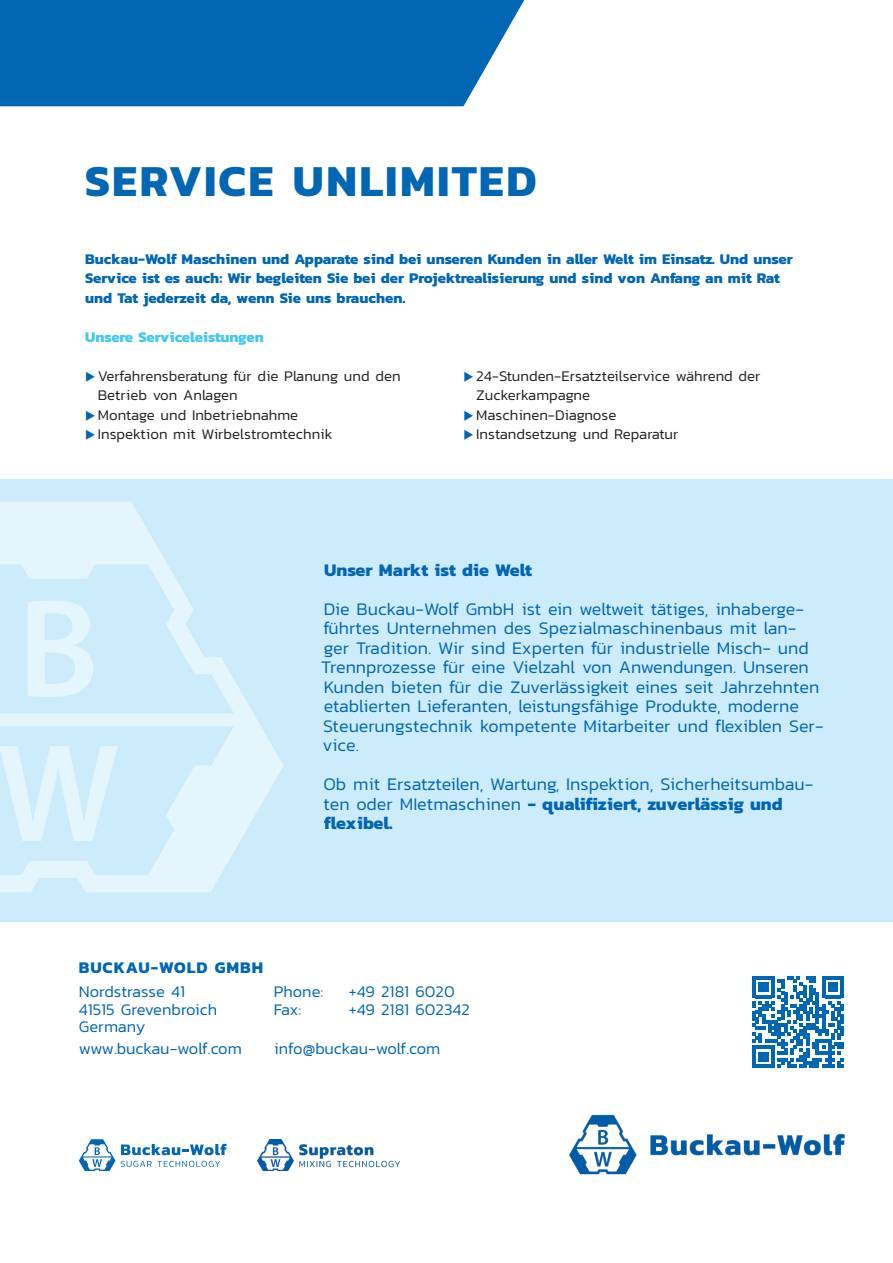
<style>
.page{position:relative;width:893px;height:1263px;background:#fff}
.page>*{position:absolute;margin:0;border:0;box-sizing:border-box;transform-origin:0 0}
.Headline{font:700 45px "Kanit";letter-spacing:.05em;color:#0166b3}
.Teasertext{font:300 18px/19.5px "Kanit";color:#0166b3}
.Teasertext-2{font:700 18px "Kanit";color:#0166b3}
.Teasertext-3{font:300 16.5px "Kanit";color:#0166b3}
.Teasertext-4{font:300 16.5px "Kanit";letter-spacing:-.03em;color:#0166b3}
.Kastenhead{font:700 16.5px "Kanit";letter-spacing:.055em;color:#0166b3}
.t1{font:300 15px/19.5px "Kanit";color:#231f20}
.Teasertext-5{font:700 15px/19.5px "Kanit";color:#0166b3}
.Fliesstext{font:700 15px "Kanit";color:#40c7f4}
.s1{font-weight:700}
</style>
<div class="page">
<svg style="left:753px;top:976px;width:91px;height:91px"></svg>
<div style="left:0;top:0;width:525px;height:106px;background:#0166b3"></div>
<svg style="left:121px;top:1144px;width:106px;height:11px"></svg>
<svg style="left:121px;top:1161px;width:99px;height:6px"></svg>
<svg style="left:79px;top:1139px;width:36px;height:32px"></svg>
<img style="left:258px;top:1139px;width:142px;height:32px">
<div style="left:0;top:479px;width:893px;height:442px;background:#ccecfb"></div>
<img style="left:0;top:502px;width:330px;height:420px">
<img style="left:569px;top:1114px;width:276px;height:61px">
<div style="left:373px;top:1141px;width:8px;height:7px;background:#fff;border-radius:50%"></div>
<p class="Headline" style="left:85px;top:145px;width:453px">SERVICE UNLIMITED</p>
<p class="Teasertext-5" style="left:85px;top:249px;width:709px">Buckau-Wolf Maschinen und Apparate sind bei unseren Kunden in aller Welt im Einsatz. Und unser<br>Service ist es auch: Wir begleiten Sie bei der Projektrealisierung und sind von Anfang an mit Rat und Tat jederzeit da, wenn Sie uns brauchen.</p>
<p class="Fliesstext" style="left:85px;top:325px;width:180px">Unsere Serviceleistungen</p>
<p class="t1" style="left:98px;top:366px;width:304px">Verfahrensberatung für die Planung und den<br>Betrieb von Anlagen</p>
<p class="t1" style="left:98px;top:405px;width:202px">Montage und Inbetriebnahme</p>
<p class="t1" style="left:98px;top:424px;width:236px">Inspektion mit Wirbelstromtechnik</p>
<p class="t1" style="left:476px;top:366px;width:286px">24-Stunden-Ersatzteilservice während der<br>Zuckerkampagne</p>
<p class="t1" style="left:476px;top:405px;width:142px">Maschinen-Diagnose</p>
<p class="t1" style="left:476px;top:424px;width:204px">Instandsetzung und Reparatur</p>
<p class="Teasertext-2" style="left:324px;top:556px;width:209px">Unser Markt ist die Welt</p>
<p class="Teasertext" style="left:321px;top:599px;width:504px">Die Buckau-Wolf GmbH ist ein weltweit tätiges, inhaberge&shy;führtes Unternehmen des Spezialmaschinenbaus mit lan&shy;ger Tradition. Wir sind Experten für industrielle Misch- und Trennprozesse für eine Vielzahl von Anwendungen. Unseren Kunden bieten für die Zuverlässigkeit eines seit Jahrzehnten etablierten Lieferanten, leistungsfähige Produkte, moderne Steuerungstechnik kompetente Mitarbeiter und flexiblen Ser&shy;vice.</p>
<p class="Teasertext" style="left:323px;top:774px;width:492px">Ob mit Ersatzteilen, Wartung, Inspektion, Sicherheitsumbau&shy;ten oder MIetmaschinen <span class="s1">- qualifiziert, zuverlässig und flexibel.</span></p>
<p class="Kastenhead" style="left:79px;top:954px;width:186px">BUCKAU-WOLD GMBH</p>
<p class="Teasertext-3" style="left:79px;top:980px;width:108px">Nordstrasse 41</p>
<p class="Teasertext-3" style="left:274px;top:980px;width:51px">Phone:</p>
<p class="Teasertext-3" style="left:349px;top:980px;width:107px">+49 2181 6020</p>
<p class="Teasertext-3" style="left:79px;top:997px;width:140px">41515 Grevenbroich</p>
<p class="Teasertext-3" style="left:274px;top:997px;width:29px">Fax:</p>
<p class="Teasertext-3" style="left:349px;top:997px;width:122px">+49 2181 602342</p>
<p class="Teasertext-3" style="left:79px;top:1015px;width:68px">Germany</p>
<p class="Teasertext-4" style="left:79px;top:1036px;width:165px">www.buckau-wolf.com</p>
<p class="Teasertext-3" style="left:274px;top:1036px;width:168px">info@buckau-wolf.com</p>
</div>
